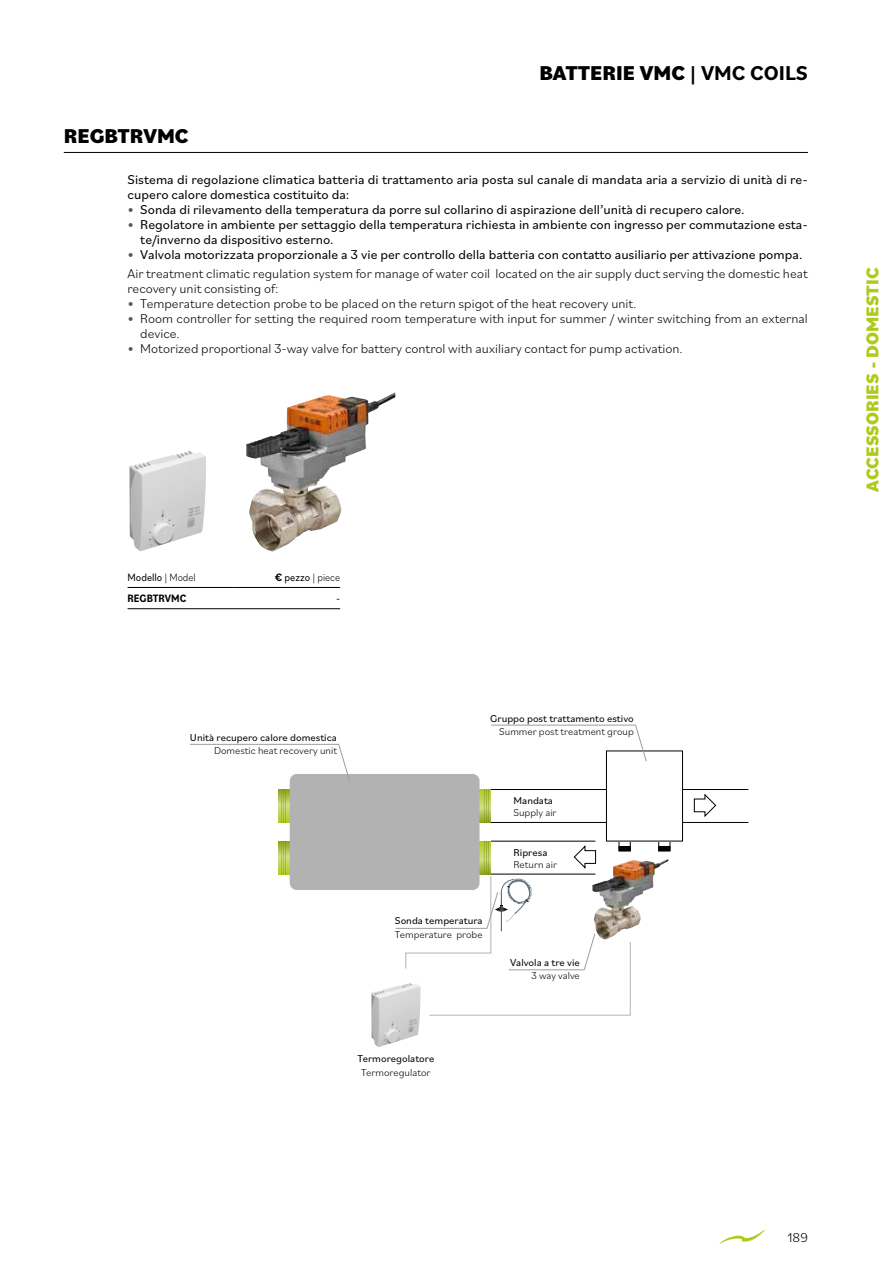
<style>
.page{position:relative;width:893px;height:1263px;background:#fff}
.page>*{position:absolute;margin:0;border:0;box-sizing:border-box;transform-origin:0 0}
.t1{font:800 21px "Bilo";color:#000}
.t2{font:800 18px "Bilo";color:#afca1a}
.t3{font:300 13.5px/19.5px "Bilo";color:#000}
.t4{font:13.5px/15px "Bilo";color:#000}
.t5{font:11.25px "Bilo";color:#000;scale:.9 1}
.t6{font:300 11.25px "Bilo";color:#000;scale:.9 1}
.t7{font:700 11.25px "Bilo";color:#000;scale:.9 1}
.t8{font:10.5px "Bilo";color:#000}
.t9{font:300 10.5px "Bilo";color:#000}
.s1{font-weight:500}
.s2{font-weight:700}
.s3{font-family:"DIN";font-weight:300;font-size:12px;color:#575756}
.s4{font-family:"DIN";font-size:12px;color:#575756}
.s5{font-weight:400}
.s6{font-weight:300}
</style>
<div class="page">
<svg style="left:278px;top:789px;width:12px;height:33px"></svg>
<svg style="left:281px;top:789px;width:5px;height:34px"></svg>
<svg style="left:278px;top:841px;width:12px;height:33px"></svg>
<svg style="left:281px;top:841px;width:5px;height:33px"></svg>
<svg style="left:480px;top:789px;width:11px;height:33px"></svg>
<svg style="left:484px;top:789px;width:5px;height:34px"></svg>
<div style="left:290px;top:774px;width:190px;height:116px;background:#b3b2b2;border-radius:7px"></div>
<div style="left:659px;top:846px;width:11px;height:5px;background:#010202"></div>
<hr style="left:491px;top:789px;width:257px;height:1px;background:#000">
<hr style="left:491px;top:822px;width:257px;height:1px;background:#000">
<svg style="left:694px;top:794px;width:22px;height:23px"></svg>
<div style="left:606px;top:751px;width:76px;height:90px;background:#fff"></div>
<div style="left:606px;top:751px;width:77px;height:90px;border:1px solid #000"></div>
<hr style="left:64px;top:152px;width:744px;height:1px;background:#000">
<img style="left:129px;top:450px;width:77px;height:101px">
<img style="left:246px;top:395px;width:142px;height:132px">
<img style="left:371px;top:984px;width:49px;height:63px">
<img style="left:631px;top:860px;width:34px;height:67px">
<hr style="left:128px;top:587px;width:106px;height:1px;background:#000">
<hr style="left:234px;top:587px;width:106px;height:1px;background:#000">
<hr style="left:128px;top:608px;width:106px;height:1px;background:#000">
<hr style="left:234px;top:608px;width:106px;height:1px;background:#000">
<hr style="left:396px;top:928px;width:91px;height:1px;background:#9d9d9c">
<hr style="left:190px;top:744px;width:149px;height:1px;background:#9d9d9c">
<svg style="left:338px;top:744px;width:12px;height:37px"></svg>
<hr style="left:491px;top:725px;width:145px;height:1px;background:#9d9d9c">
<svg style="left:635px;top:725px;width:12px;height:37px"></svg>
<svg style="left:405px;top:841px;width:226px;height:175px"></svg>
<svg style="left:719px;top:1230px;width:46px;height:14px"></svg>
<h1 class="t1" style="left:64px;top:122px;width:126px">REGBTRVMC</h1>
<h1 class="t1" style="left:539px;top:58px;width:270px">BATTERIE VMC <span class="s1">|</span> <span class="s2">VMC COILS</span></h1>
<p class="t4" style="left:128px;top:171px;width:682px">Sistema di regolazione climatica batteria di trattamento aria posta sul canale di mandata aria a servizio di unità di re&shy;cupero calore domestica costituito da:</p>
<p class="t4" style="left:128px;top:201px;width:619px"><span class="s3">•</span> Sonda di rilevamento della temperatura da porre sul collarino di aspirazione dell’unità di recupero calore.</p>
<p class="t4" style="left:140px;top:216px;width:669px;text-indent:-13px"><span class="s3">•</span> Regolatore in ambiente per settaggio della temperatura richiesta in ambiente con ingresso per commutazione esta&shy;te/inverno da dispositivo esterno.</p>
<p class="t3" style="left:128px;top:244px;width:682px"><span class="s4">•</span> <span class="s5">Valvola motorizzata proporzionale a 3 vie per controllo della batteria con contatto ausiliario per attivazione pompa.<br></span>Air treatment climatic regulation system for manage of water coil located on the air supply duct serving the domestic heat</p>
<p class="t3" style="left:128px;top:278px;width:152px">recovery unit consisting of:</p>
<p class="t3" style="left:128px;top:293px;width:511px"><span class="s4">•</span> Temperature detection probe to be placed on the return spigot of the heat recovery unit.</p>
<p class="t3" style="left:140px;top:310px;width:669px;line-height:15px;text-indent:-13px"><span class="s4">•</span> Room controller for setting the required room temperature with input for summer / winter switching from an external device.</p>
<p class="t3" style="left:128px;top:338px;width:557px"><span class="s4">•</span> Motorized proportional 3-way valve for battery control with auxiliary contact for pump activation.</p>
<p class="t5" style="left:128px;top:569px;width:77px">Modello <span class="s6">| Model</span></p>
<p class="t6" style="left:275px;top:569px;width:74px"><span class="s2">€</span> <span class="s5">pezzo</span> | piece</p>
<p class="t7" style="left:128px;top:591px;width:67px">REGBTRVMC</p>
<p class="t5" style="left:336px;top:591px;width:6px">-</p>
<p class="t8" style="left:190px;top:730px;width:149px">Unità recupero calore domestica</p>
<p class="t9" style="left:214px;top:743px;width:124px">Domestic heat recovery unit</p>
<p class="t8" style="left:490px;top:711px;width:145px">Gruppo post trattamento estivo</p>
<p class="t9" style="left:499px;top:724px;width:136px">Summer post treatment group</p>
<p class="t8" style="left:395px;top:913px;width:89px">Sonda temperatura</p>
<p class="t9" style="left:395px;top:927px;width:89px">Temperature probe</p>
<p class="t8" style="left:514px;top:794px;width:41px">Mandata</p>
<p class="t9" style="left:514px;top:806px;width:45px">Supply air</p>
<p class="t8" style="left:514px;top:845px;width:35px">Ripresa</p>
<p class="t9" style="left:514px;top:857px;width:45px">Return air</p>
<p class="t8" style="left:510px;top:955px;width:71px">Valvola a tre vie</p>
<p class="t9" style="left:531px;top:968px;width:50px">3 way valve</p>
<p class="t8" style="left:357px;top:1052px;width:78px">Termoregolatore</p>
<p class="t9" style="left:361px;top:1065px;width:71px">Termoregulator</p>
<h2 class="t2" style="left:860px;top:492px;width:226px;rotate:-90deg">ACCESSORIES - DOMESTIC</h2>
<p class="t3" style="left:787px;top:1227px;width:22px">189</p>
</div>
